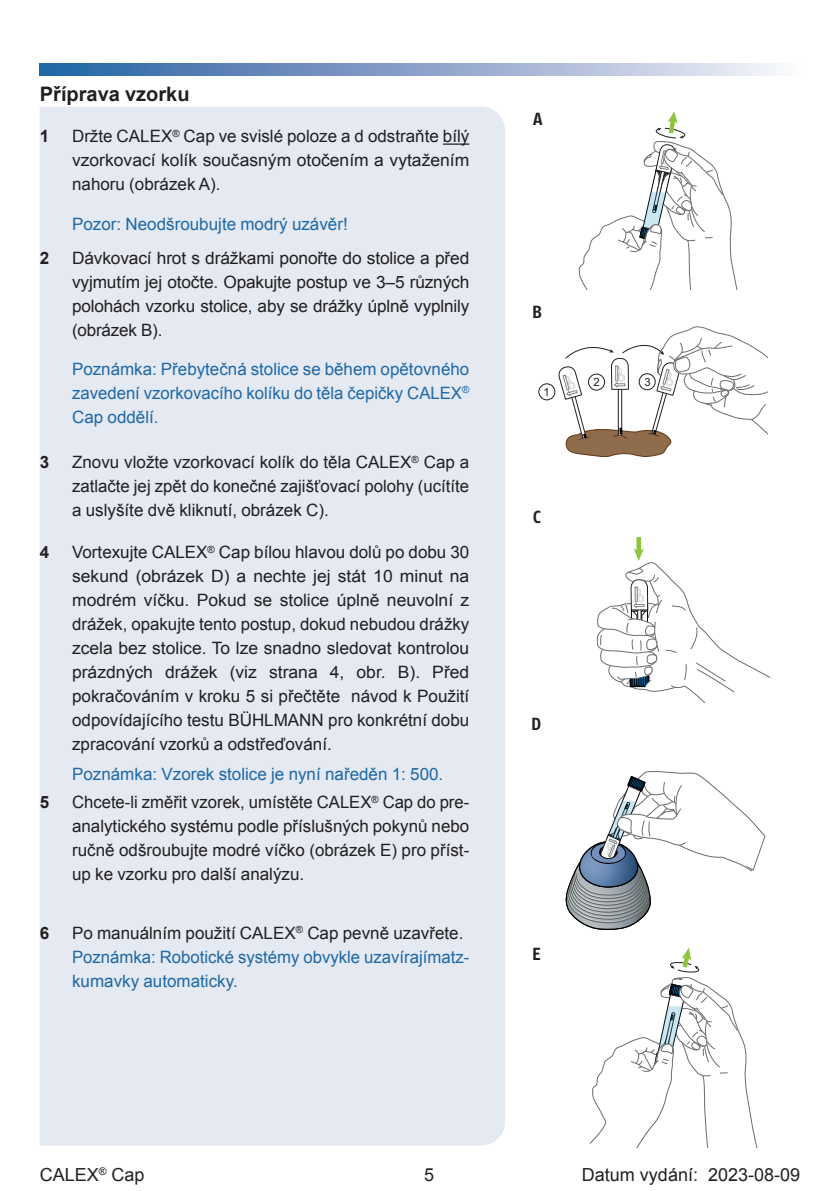
<style>
.page{position:relative;width:840px;height:1191px;background:#fff}
.page>*{position:absolute;margin:0;border:0;box-sizing:border-box;transform-origin:0 0}
.t1{font:700 20px "Arial";color:#231f20}
.t2{font:18px "Arial";color:#231f20}
.t3{font:17px/24px "Arial";color:#231f20;text-align:justify}
.t4{font:17px/24px "Arial";color:#1e68a6;text-align:justify}
.t5{font:700 17px "Arial";color:#231f20}
.t6{font:700 17px "Fago Office Sans OT";color:#231f20}
.t7{font:11.4px "Arial";color:#231f20}
.s1{color:#231f20}
</style>
<div class="page">
<svg style="left:40px;top:64px;width:737px;height:12px;background:#89a3cb"></svg>
<div style="left:40px;top:107px;width:465px;height:1038px;background:#e4e9f2"></div>
<svg style="left:589px;top:948px;width:168px;height:199px"></svg>
<svg style="left:565px;top:771px;width:199px;height:159px"></svg>
<svg style="left:636px;top:537px;width:4px;height:5px"></svg>
<svg style="left:596px;top:542px;width:174px;height:160px"></svg>
<svg style="left:578px;top:112px;width:160px;height:177px"></svg>
<div style="left:538px;top:383px;width:17px;height:17px;border:1px solid #231f20;border-radius:50%"></div>
<svg style="left:558px;top:326px;width:209px;height:131px"></svg>
<hr style="left:442px;top:143px;width:27px;height:2px;background:#231f20">
<p class="t1" style="left:40px;top:80px;width:151px">Příprava vzorku</p>
<p class="t5" style="left:40px;top:125px;width:11px">1</p>
<p class="t3" style="left:72px;top:124px;width:398px">Držte CALEX<sup>®</sup> Cap ve svislé poloze a d odstraňte bílý vzorkovací kolík současným otočením a vytažením nahoru (obrázek A).</p>
<p class="t4" style="left:72px;top:212px;width:277px">Pozor: Neodšroubujte modrý uzávěr!</p>
<p class="t5" style="left:40px;top:247px;width:11px">2</p>
<p class="t3" style="left:72px;top:246px;width:398px">Dávkovací hrot s drážkami ponořte do stolice a před vyjmutím jej otočte. Opakujte postup ve 3–5 různých polohách vzorku stolice, aby se drážky úplně vyplnily (obrázek B).</p>
<p class="t4" style="left:72px;top:357px;width:398px">Poznámka: Přebytečná stolice se během opětovného zavedení vzorkovacího kolíku do těla čepičky CALEX<sup>® </sup>Cap oddělí.</p>
<p class="t5" style="left:40px;top:451px;width:11px">3</p>
<p class="t3" style="left:72px;top:450px;width:398px">Znovu vložte vzorkovací kolík do těla CALEX<sup>®</sup> Cap a zatlačte jej zpět do konečné zajišťovací polohy (ucítíte a uslyšíte dvě kliknutí, obrázek C).</p>
<p class="t5" style="left:40px;top:541px;width:11px">4</p>
<p class="t3" style="left:72px;top:540px;width:398px">Vortexujte CALEX<sup>®</sup> Cap bílou hlavou dolů po dobu 30 sekund (obrázek D) a nechte jej stát 10 minut na modrém víčku. Pokud se stolice úplně neuvolní z drážek, opakujte tento postup, dokud nebudou drážky zcela bez stolice. To lze snadno sledovat kontrolou prázdných drážek (viz strana 4, obr. B). Před pokračováním v kroku 5 si přečtěte návod k Použití odpovídajícího testu BÜHLMANN pro konkrétní dobu zpracování vzorků a odstřeďování.</p>
<p class="t4" style="left:72px;top:762px;width:372px">Poznámka: Vzorek stolice je nyní naředěn 1: 500.</p>
<p class="t5" style="left:40px;top:791px;width:11px">5</p>
<p class="t3" style="left:72px;top:790px;width:398px">Chcete-li změřit vzorek, umístěte CALEX<sup>®</sup> Cap do pre&shy;analytického systému podle příslušných pokynů nebo ručně odšroubujte modré víčko (obrázek E) pro příst&shy;up ke vzorku pro další analýzu.</p>
<p class="t5" style="left:40px;top:921px;width:11px">6</p>
<p class="t4" style="left:72px;top:921px;width:398px;text-align:left"><span class="s1">Po manuálním použití CALEX</span><sup>®</sup> <span class="s1">Cap pevně uzavřete.<br></span>Poznámka: Robotické systémy obvykle uzavírajímatz&shy;kumavky automaticky.</p>
<p class="t6" style="left:533px;top:109px;width:11px">A</p>
<p class="t6" style="left:532px;top:303px;width:12px">B</p>
<p class="t7" style="left:543px;top:384px;width:8px">1</p>
<p class="t6" style="left:532px;top:508px;width:10px">C</p>
<p class="t7" style="left:593px;top:374px;width:8px">2</p>
<p class="t7" style="left:644px;top:374px;width:8px">3</p>
<p class="t6" style="left:531px;top:714px;width:12px">D</p>
<p class="t6" style="left:531px;top:944px;width:10px">E</p>
<p class="t2" style="left:40px;top:1163px;width:106px">CALEX<sup>®</sup> Cap</p>
<p class="t2" style="left:424px;top:1163px;width:12px">5</p>
<p class="t2" style="left:581px;top:1163px;width:220px">Datum vydání: 2023-08-09</p>
</div>
